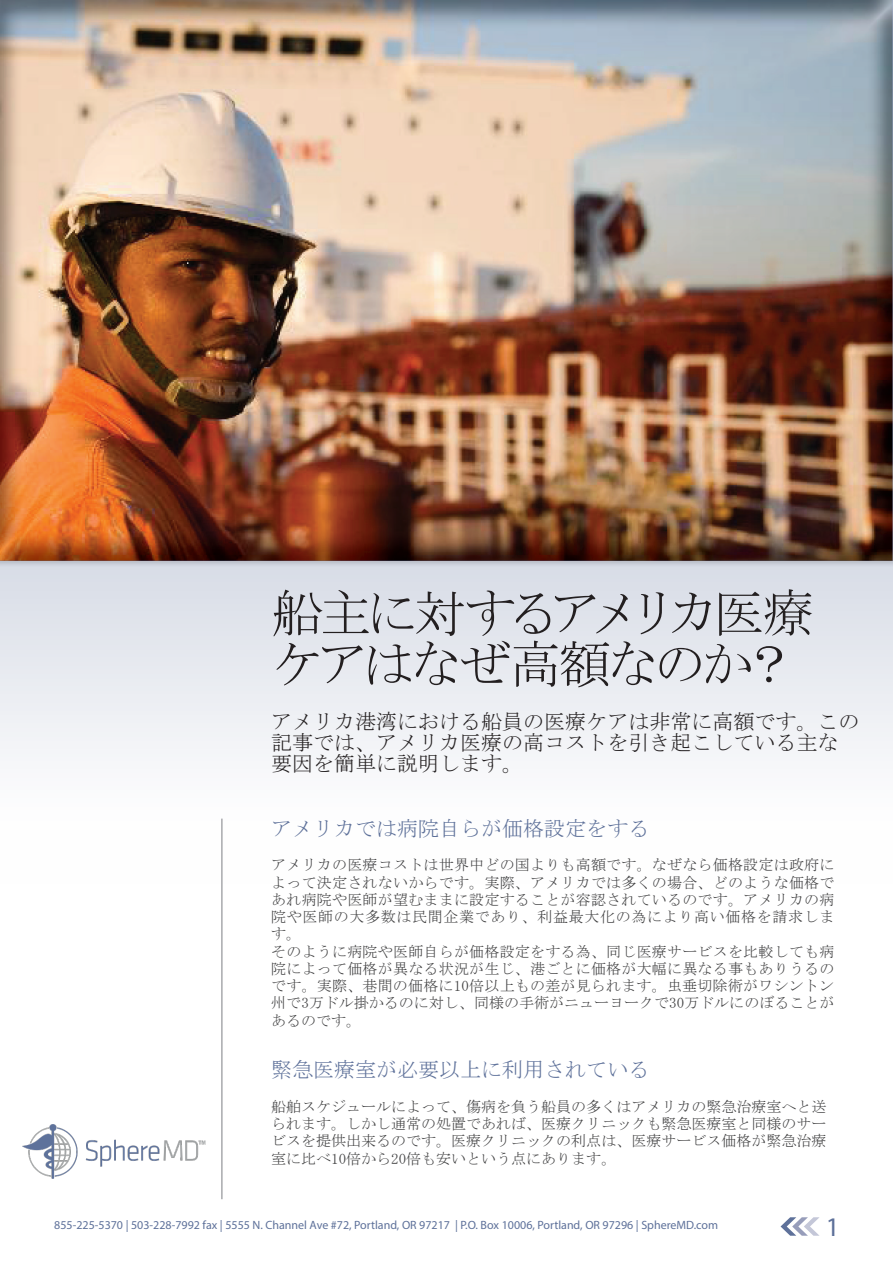
<style>
.page{position:relative;width:893px;height:1263px;background:#fff}
.page>*{position:absolute;margin:0;border:0;box-sizing:border-box;transform-origin:0 0}
._01_Headline{font:51.75px "MS Mincho";letter-spacing:-.12em;color:#231f20}
._01_Headline-2{font:51.75px "MS Mincho";letter-spacing:-.085em;color:#231f20}
.t1{font:27px "Myriad Pro";color:#5e719a}
._02_Article_Title{font:21px/21px "MS Mincho";color:#231f20}
._05_body_text{font:21px "MS Mincho";color:#5e719a}
._05a_body_text_Intro{font:21px "MS Mincho";color:#5e719a}
._05_body_text-2{font:15px/17.2px "MS Mincho";letter-spacing:.01em;color:#3e3e3f;text-align:justify}
._05a_body_text_Intro-2{font:15px/17.2px "MS Mincho";color:#3e3e3f;text-align:justify}
.t2{font:12px "Myriad Pro";color:#5e719a}
</style>
<div class="page">
<svg style="left:780px;top:1217px;width:39px;height:19px"></svg>
<div style="left:0;top:0;width:893px;height:562px;background:#231f20;opacity:.3"></div>
<div style="left:0;top:560px;width:892px;height:390px;background:linear-gradient(to bottom,#dadfe8,#fff)"></div>
<hr style="left:221px;top:819px;width:2px;height:380px;background:#a8a9ad">
<img style="left:22px;top:1124px;width:184px;height:55px">
<p class="_01_Headline" style="left:271px;top:587px;width:545px">船主に対するアメリカ医療</p>
<p class="_01_Headline-2" style="left:271px;top:638px;width:525px">ケアはなぜ高額なのか？</p>
<p class="_02_Article_Title" style="left:271px;top:711px;width:589px">アメリカ港湾における船員の医療ケアは非常に高額です。この</p>
<p class="_02_Article_Title" style="left:271px;top:732px;width:568px">記事では、アメリカ医療の高コストを引き起こしている主な要因を簡単に説明します。</p>
<p class="_05_body_text" style="left:271px;top:818px;width:379px">アメリカでは病院自らが価格設定をする</p>
<p class="_05_body_text-2" style="left:271px;top:856px;width:565px">アメリカの医療コストは世界中どの国よりも高額です。なぜなら価格設定は政府によって決定されないからです。実際、アメリカでは多くの場合、どのような価格であれ病院や医師が望むままに設定することが容認されているのです。アメリカの病院や医師の大多数は民間企業であり、利益最大化の為により高い価格を請求します。</p>
<p class="_05_body_text-2" style="left:271px;top:942px;width:565px">そのように病院や医師自らが価格設定をする為、同じ医療サービスを比較しても病院によって価格が異なる状況が生じ、港ごとに価格が大幅に異なる事もありうるのです。実際、巷間の価格に10倍以上もの差が見られます。虫垂切除術がワシントン州で3万ドル掛かるのに対し、同様の手術がニューヨークで30万ドルにのぼることがあるのです。</p>
<p class="_05a_body_text_Intro" style="left:271px;top:1059px;width:379px">緊急医療室が必要以上に利用されている</p>
<p class="_05a_body_text_Intro-2" style="left:271px;top:1098px;width:556px">船舶スケジュールによって、傷病を負う船員の多くはアメリカの緊急治療室へと送られます。しかし通常の処置であれば、医療クリニックも緊急医療室と同様のサービスを提供出来るのです。医療クリニックの利点は、医療サービス価格が緊急治療室に比べ10倍から20倍も安いという点にあります。</p>
<p class="t2" style="left:54px;top:1218px;width:665px">855-225-5370 | 503-228-7992 fax | 5555 N. Channel Ave #72, Portland, OR 97217 | P.O. Box 10006, Portland, OR 97296 | SphereMD.com</p>
<p class="t1" style="left:826px;top:1210px;width:15px">1</p>
</div>
